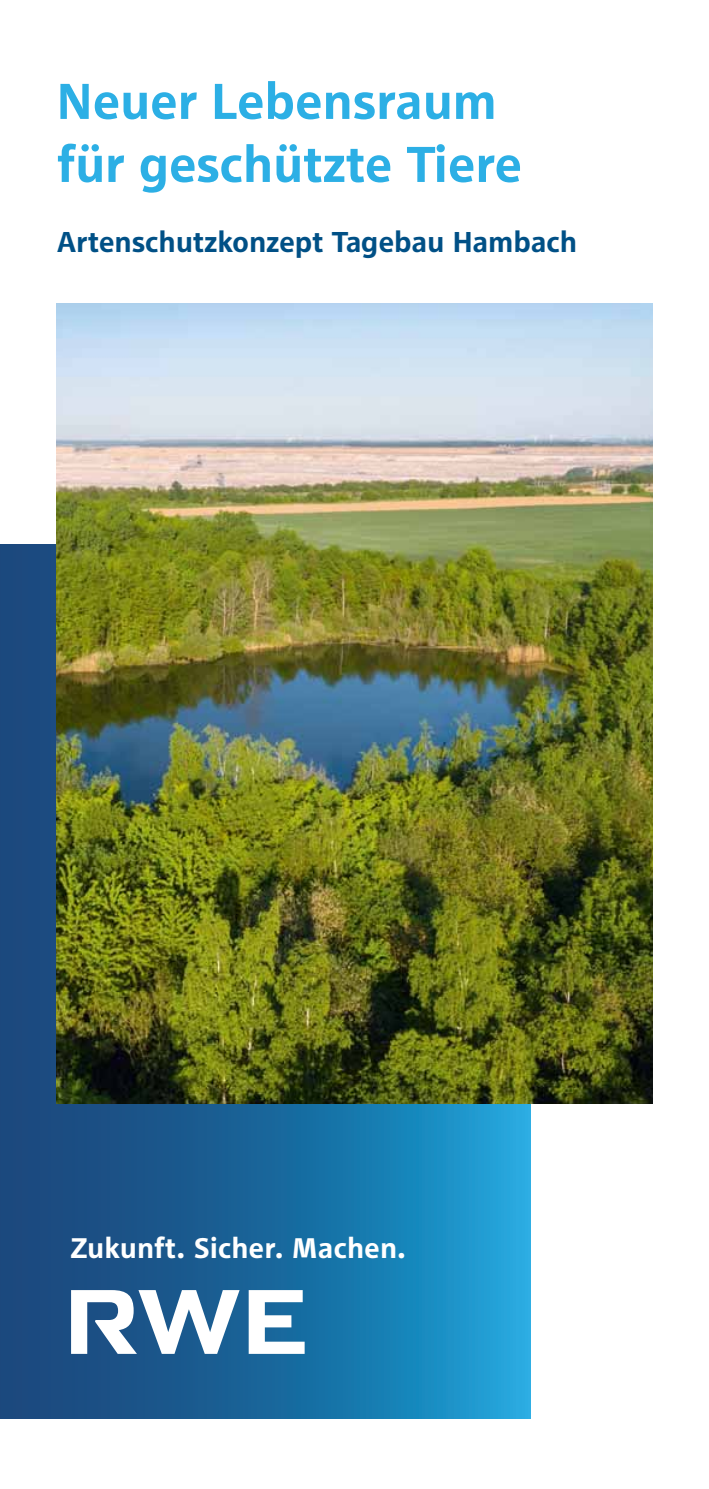
<style>
.page{position:relative;width:709px;height:1489px;background:#fff}
.page>*{position:absolute;margin:0;border:0;box-sizing:border-box;transform-origin:0 0}
.t1{font:700 52.5px/63px "RWE Text Big";letter-spacing:-.01em;color:#2cafe5}
.t2{font:700 30px "RWE Text Big";letter-spacing:-.01em;color:#005086}
.t3{font:700 29.5px "RWE Text";color:#fff}
</style>
<div class="page">
<svg style="left:0;top:544px;width:530px;height:873px;background:#1b689d"></svg>
<svg style="left:71px;top:1289px;width:233px;height:64px"></svg>
<img style="left:57px;top:303px;width:595px;height:800px">
<p class="t1" style="left:57px;top:75px;width:467px">Neuer Lebensraum für geschützte Tiere</p>
<p class="t2" style="left:57px;top:230px;width:522px">Artenschutzkonzept Tagebau Hambach</p>
<p class="t3" style="left:70px;top:1236px;width:337px">Zukunft. Sicher. Machen.</p>
</div>
